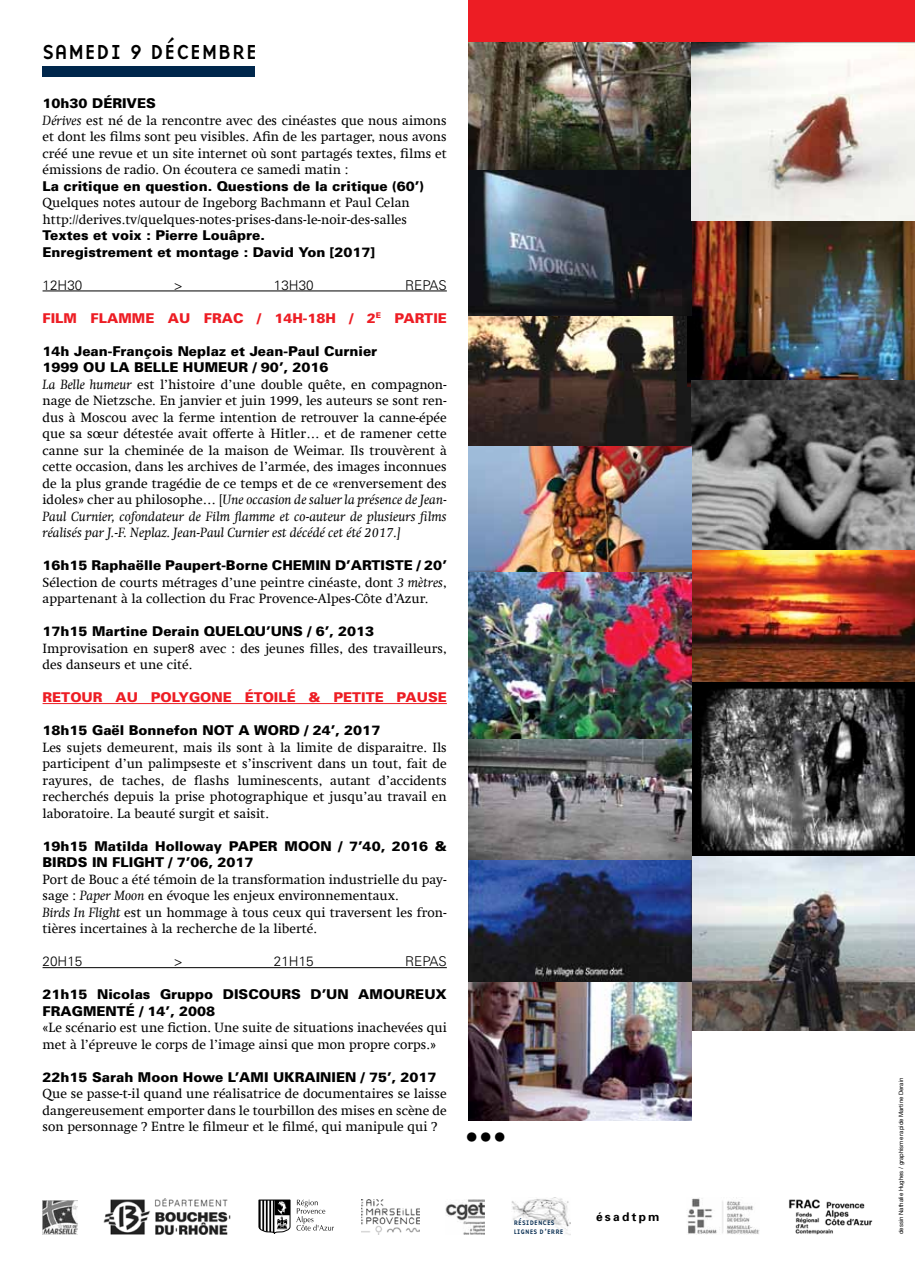
<style>
.page{position:relative;width:915px;height:1276px;background:#fff}
.page>*{position:absolute;margin:0;border:0;box-sizing:border-box;transform-origin:0 0}
.t1{font:21px "Base Nine";color:#000}
.t2{font:13.5px/16.5px "Swift Com";color:#000}
.t3{font:900 13.5px/16.5px "Univers";color:#000}
.t4{font:900 13.5px "Univers";color:#ed1d24}
.t5{font:300 13.5px "Univers";color:#000}
.t6{font:700 12px "Univers";letter-spacing:.19em;color:#000}
.t7{font:6.75px/8.1px "Base Nine";color:#00274c}
.t8{font:6px "Helvetica Neue";color:#000}
.s1{font-style:italic}
</style>
<div class="page">
<img style="left:468px;top:315px;width:223px;height:131px">
<img style="left:687px;top:220px;width:227px;height:166px">
<img style="left:691px;top:381px;width:223px;height:169px">
<img style="left:691px;top:550px;width:223px;height:132px">
<img style="left:691px;top:682px;width:223px;height:349px">
<div style="left:468px;top:0;width:446px;height:50px;background:#ed1d24"></div>
<img style="left:468px;top:571px;width:223px;height:168px">
<hr style="left:43px;top:291px;width:403px;height:1px;background:#000">
<hr style="left:43px;top:703px;width:403px;height:1px;background:#ed1d24">
<hr style="left:43px;top:967px;width:403px;height:1px;background:#000">
<img style="left:468px;top:864px;width:223px;height:256px">
<img style="left:468px;top:43px;width:223px;height:127px">
<img style="left:468px;top:446px;width:223px;height:125px">
<img style="left:468px;top:739px;width:223px;height:125px">
<img style="left:468px;top:170px;width:223px;height:145px">
<div style="left:43px;top:66px;width:212px;height:11px;background:#00274c"></div>
<img style="left:511px;top:1197px;width:59px;height:38px">
<img style="left:789px;top:1199px;width:84px;height:36px">
<img style="left:42px;top:1200px;width:35px;height:34px">
<img style="left:103px;top:1198px;width:127px;height:36px">
<img style="left:446px;top:1200px;width:38px;height:34px">
<img style="left:361px;top:1200px;width:59px;height:34px">
<svg style="left:296px;top:1199px;width:38px;height:31px"></svg>
<svg style="left:259px;top:1199px;width:31px;height:34px"></svg>
<img style="left:691px;top:43px;width:223px;height:177px">
<img style="left:687px;top:1197px;width:72px;height:37px">
<h1 class="t1" style="left:43px;top:36px;width:14px">SAMEDI</h1>
<h1 class="t1" style="left:129px;top:36px;width:35px">9 DÉCEMBRE</h1>
<p class="t3" style="left:43px;top:95px;width:115px">10h30 DéRIVES</p>
<p class="t2" style="left:43px;top:112px;width:405px;text-align:justify"><span class="s1">Dérives</span> est né de la rencontre avec des cinéastes que nous aimons et dont les films sont peu visibles. Afin de les partager, nous avons créé une revue et un site internet où sont partagés textes, films et émissions de radio. On écoutera ce samedi matin :</p>
<p class="t3" style="left:43px;top:177px;width:382px">La critique en question. Questions de la critique (60’)</p>
<p class="t2" style="left:43px;top:194px;width:368px">Quelques notes autour de Ingeborg Bachmann et Paul Celan http://derives.tv/quelques-notes-prises-dans-le-noir-des-salles</p>
<p class="t3" style="left:43px;top:227px;width:334px">Textes et voix : Pierre Louâpre.<br>Enregistrement et montage : David Yon [2017]</p>
<p class="t5" style="left:43px;top:277px;width:41px">12h30</p>
<p class="t5" style="left:174px;top:277px;width:10px">&gt;</p>
<p class="t5" style="left:274px;top:277px;width:41px">13h30</p>
<p class="t5" style="left:405px;top:277px;width:43px">REPAS</p>
<p class="t4" style="left:43px;top:309px;width:24px">FILM</p>
<p class="t4" style="left:90px;top:309px;width:12px">FLAMME</p>
<p class="t4" style="left:168px;top:309px;width:280px">AU frac / 14h-18h / 2<sup>e</sup> partie</p>
<p class="t3" style="left:43px;top:342px;width:336px">14h Jean-François Neplaz et Jean-Paul Curnier<br>1999 ou la Belle hu meu r / 90’, 2016</p>
<p class="t2" style="left:43px;top:376px;width:405px;text-align:justify"><span class="s1">La Belle humeur</span> est l’histoire d’une double quête, en compagnon&shy;nage de Nietzsche. En janvier et juin 1999, les auteurs se sont ren&shy;dus à Moscou avec la ferme intention de retrouver la canne-épée que sa sœur détestée avait offerte à Hitler… et de ramener cette canne sur la cheminée de la maison de Weimar. Ils trouvèrent à cette occasion, dans les archives de l’armée, des images inconnues de la plus grande tragédie de ce temps et de ce «renversement des idoles» cher au philosophe… [<span class="s1">Une occasion de saluer la présence de Jean-Paul Curnier, cofondateur de Film flamme et co-auteur de plusieurs films réalisés par J.-F. Neplaz. Jean-Paul Curnier est décédé cet été 2017.]</span></p>
<p class="t3" style="left:43px;top:557px;width:319px">16h15 Raphaëlle Paupert-Borne cHEM IN D’ART</p>
<p class="t3" style="left:380px;top:557px;width:68px">ISTE / 20’</p>
<p class="t2" style="left:43px;top:574px;width:405px">Sélection de courts métrages d’une peintre cinéaste, dont <span class="s1">3 mètres</span>, appartenant à la collection du Frac Provence-Alpes-Côte d’Azur.</p>
<p class="t3" style="left:43px;top:623px;width:333px">17h15 Martine Derain Qu elqu’uns / 6’, 2013</p>
<p class="t2" style="left:43px;top:640px;width:405px">Improvisation en super8 avec : des jeunes filles, des travailleurs, des danseurs et une cité.</p>
<p class="t4" style="left:43px;top:689px;width:10px">RET</p>
<p class="t4" style="left:70px;top:689px;width:152px">OUR AU POLYGONE</p>
<p class="t4" style="left:244px;top:689px;width:43px">ÉTOILÉ</p>
<p class="t4" style="left:308px;top:689px;width:35px">&amp; PET</p>
<p class="t4" style="left:361px;top:689px;width:15px">ITE</p>
<p class="t4" style="left:396px;top:689px;width:50px">PAUSE</p>
<p class="t3" style="left:43px;top:722px;width:339px">18h15 Gaël Bonnefon NOT A WORD / 24’, 2017</p>
<p class="t2" style="left:43px;top:739px;width:405px;text-align:justify">Les sujets demeurent, mais ils sont à la limite de disparaitre. Ils participent d’un palimpseste et s’inscrivent dans un tout, fait de rayures, de taches, de flashs luminescents, autant d’accidents recherchés depuis la prise photographique et jusqu’au travail en laboratoire. La beauté surgit et saisit.</p>
<p class="t3" style="left:43px;top:837px;width:255px">19h15 Matilda Holloway Paper Moo</p>
<p class="t3" style="left:320px;top:837px;width:128px">n / 7’40, 2016 &amp;</p>
<p class="t3" style="left:43px;top:854px;width:212px">Birds in Flight / 7’06, 2017</p>
<p class="t2" style="left:43px;top:871px;width:405px">Port de Bouc a été témoin de la transformation industrielle du pay&shy;sage : <span class="s1">Paper Moon</span> en évoque les enjeux environnementaux.<br><span class="s1">Birds In Flight</span> est un hommage à tous ceux qui traversent les fron&shy;tières incertaines à la recherche de la liberté.</p>
<p class="t5" style="left:43px;top:953px;width:41px">20h15</p>
<p class="t5" style="left:174px;top:953px;width:10px">&gt;</p>
<p class="t5" style="left:274px;top:953px;width:41px">21h15</p>
<p class="t5" style="left:405px;top:953px;width:43px">REPAS</p>
<p class="t3" style="left:43px;top:986px;width:394px">21h15 Nicolas Gruppo DISCOURS d’un amoureux fragmenté / 14’, 2008</p>
<p class="t2" style="left:43px;top:1019px;width:405px">«Le scénario est une fiction. Une suite de situations inachevées qui met à l’épreuve le corps de l’image ainsi que mon propre corps.»</p>
<p class="t3" style="left:43px;top:1068px;width:253px">22h15 Sarah Moon Howe L’AM I UKRA</p>
<p class="t3" style="left:316px;top:1068px;width:122px">INIEN / 75’, 2017</p>
<p class="t2" style="left:43px;top:1085px;width:405px;text-align:justify">Que se passe-t-il quand une réalisatrice de documentaires se laisse dangereusement emporter dans le tourbillon des mises en scène de son personnage ? Entre le filmeur et le filmé, qui manipule qui ?</p>
<h1 class="t1" style="left:465px;top:1121px;width:44px">•••</h1>
<p class="t7" style="left:513px;top:1218px;width:51px">résidences lignes d’erre</p>
<p class="t6" style="left:596px;top:1209px;width:65px">ésadtpm</p>
<p class="t8" style="left:897px;top:1234px;width:158px;rotate:-90deg">dessin Nathalie Hughes / graphisme rapide Martine Derain</p>
</div>
